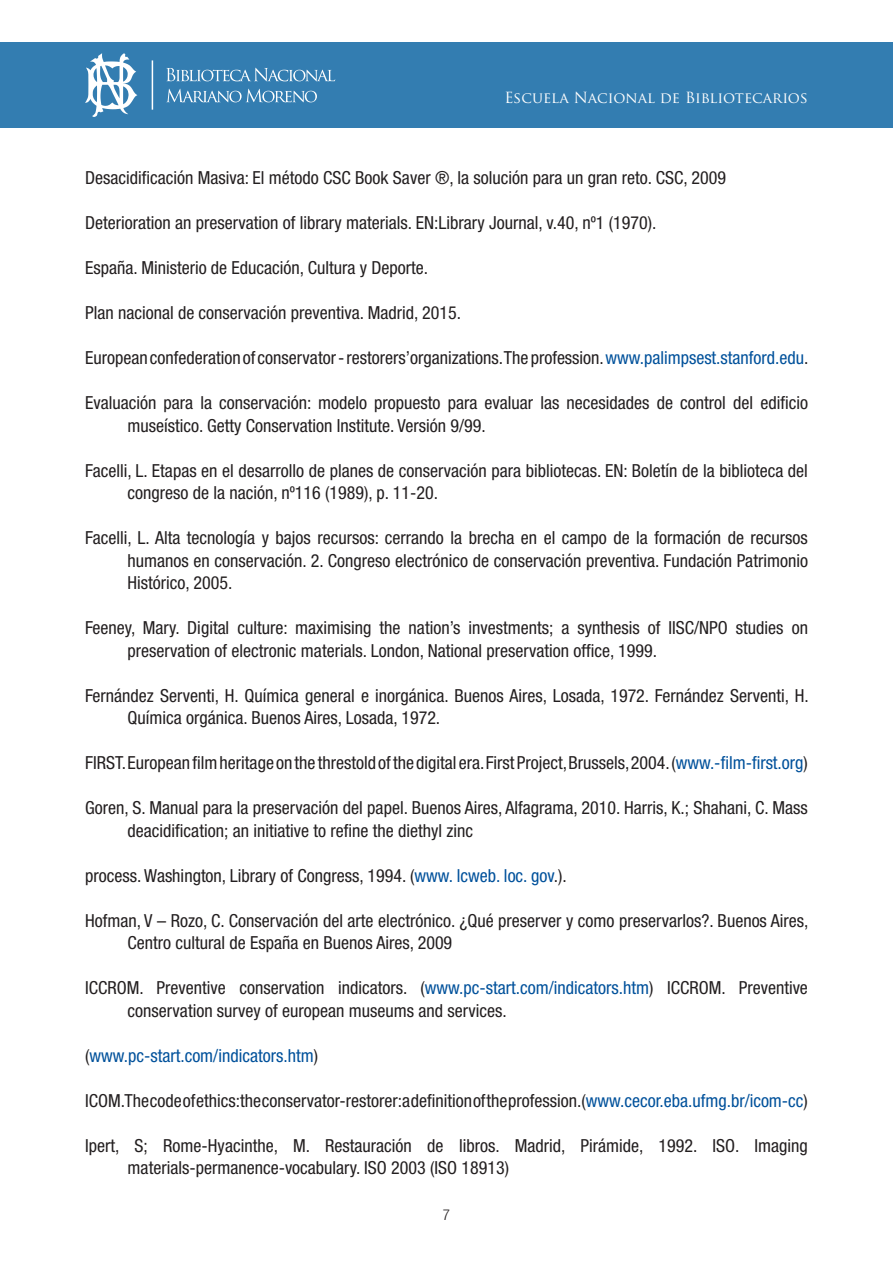
<style>
.page{position:relative;width:893px;height:1263px;background:#fff}
.page>*{position:absolute;margin:0;border:0;box-sizing:border-box;transform-origin:0 0}
.t1{font:condensed 18px/22.5px "Helvetica Neue";color:#231f20}
.t2{font:condensed 18px "Helvetica Neue";color:#01519b}
.t3{font:15px "Trajan Pro";color:#fff}
.t4{font:300 condensed 15px "Helvetica Neue";color:#231f20}
.s1{color:#01519b}
.s2{color:#231f20}
</style>
<div class="page">
<div style="left:0;top:43px;width:893px;height:85px;background:#337db1"></div>
<svg style="left:85px;top:53px;width:52px;height:64px"></svg>
<svg style="left:166px;top:68px;width:169px;height:13px"></svg>
<svg style="left:167px;top:89px;width:150px;height:13px"></svg>
<hr style="left:152px;top:60px;width:1px;height:50px;background:#fff">
<p class="t3" style="left:504px;top:88px;width:305px">Escuela Nacional de Bibliotecarios</p>
<p class="t1" style="left:85px;top:167px;width:643px">Desacidificación Masiva: El método CSC Book Saver ®, la solución para un gran reto. CSC, 2009</p>
<p class="t1" style="left:85px;top:212px;width:573px">Deterioration an preservation of library materials. EN:Library Journal, v.40, nº1 (1970).</p>
<p class="t1" style="left:85px;top:257px;width:345px">España. Ministerio de Educación, Cultura y Deporte.</p>
<p class="t1" style="left:85px;top:302px;width:377px">Plan nacional de conservación preventiva. Madrid, 2015.</p>
<p class="t1" style="left:85px;top:347px;width:725px">European confederation of conservator - restorers’organizations. The profession. <span class="s1">www.palimpsest.stanford.edu</span>.</p>
<p class="t1" style="left:128px;top:392px;width:682px;text-indent:-43px">Evaluación para la conservación: modelo propuesto para evaluar las necesidades de control del edificio museístico. Getty Conservation Institute. Versión 9/99.</p>
<p class="t1" style="left:128px;top:459px;width:682px;text-indent:-43px">Facelli, L. Etapas en el desarrollo de planes de conservación para bibliotecas. EN: Boletín de la biblioteca del congreso de la nación, nº116 (1989), p. 11-20.</p>
<p class="t1" style="left:128px;top:527px;width:682px;text-align:justify;text-indent:-43px">Facelli, L. Alta tecnología y bajos recursos: cerrando la brecha en el campo de la formación de recursos humanos en conservación. 2. Congreso electrónico de conservación preventiva. Fundación Patrimonio Histórico, 2005.</p>
<p class="t1" style="left:128px;top:617px;width:682px;text-indent:-43px">Feeney, Mary. Digital culture: maximising the nation’s investments; a synthesis of IISC/NPO studies on preservation of electronic materials. London, National preservation office, 1999.</p>
<p class="t1" style="left:128px;top:684px;width:683px;text-indent:-43px">Fernández Serventi, H. Química general e inorgánica. Buenos Aires, Losada, 1972. Fernández Serventi, H.<br>Química orgánica. Buenos Aires, Losada, 1972.</p>
<p class="t1" style="left:85px;top:752px;width:724px">FIRST. European film heritage on the threstold of the digital era. First Project, Brussels, 2004. (<span class="s1">www.-film-first.org</span>)</p>
<p class="t1" style="left:128px;top:797px;width:682px;text-indent:-43px">Goren, S. Manual para la preservación del papel. Buenos Aires, Alfagrama, 2010. Harris, K.; Shahani, C. Mass deacidification; an initiative to refine the diethyl zinc</p>
<p class="t1" style="left:85px;top:864px;width:483px">process. Washington, Library of Congress, 1994. (<span class="s1">www. lcweb. loc. gov</span>.).</p>
<p class="t1" style="left:128px;top:909px;width:682px;text-indent:-43px">Hofman, V – Rozo, C. Conservación del arte electrónico. ¿Qué preserver y como preservarlos?. Buenos Aires,<br>Centro cultural de España en Buenos Aires, 2009</p>
<p class="t1" style="left:128px;top:977px;width:682px;text-indent:-43px">ICCROM. Preventive conservation indicators. (<span class="s1">www.pc-start.com/indicators.htm</span>) ICCROM. Preventive conservation survey of european museums and services.</p>
<p class="t2" style="left:85px;top:1045px;width:235px"><span class="s2">(</span>www.pc-start.com/indicators.htm<span class="s2">)</span></p>
<p class="t1" style="left:85px;top:1089px;width:724px">ICOM. The code of ethics: the conservator-restorer: a definition of the profession. (<span class="s1">www.cecor.eba.ufmg.br/icom-cc</span>)</p>
<p class="t1" style="left:128px;top:1134px;width:682px;text-indent:-43px">Ipert, S; Rome-Hyacinthe, M. Restauración de libros. Madrid, Pirámide, 1992. ISO. Imaging materials-permanence-vocabulary. ISO 2003 (ISO 18913)</p>
<p class="t4" style="left:443px;top:1206px;width:9px">7</p>
</div>
